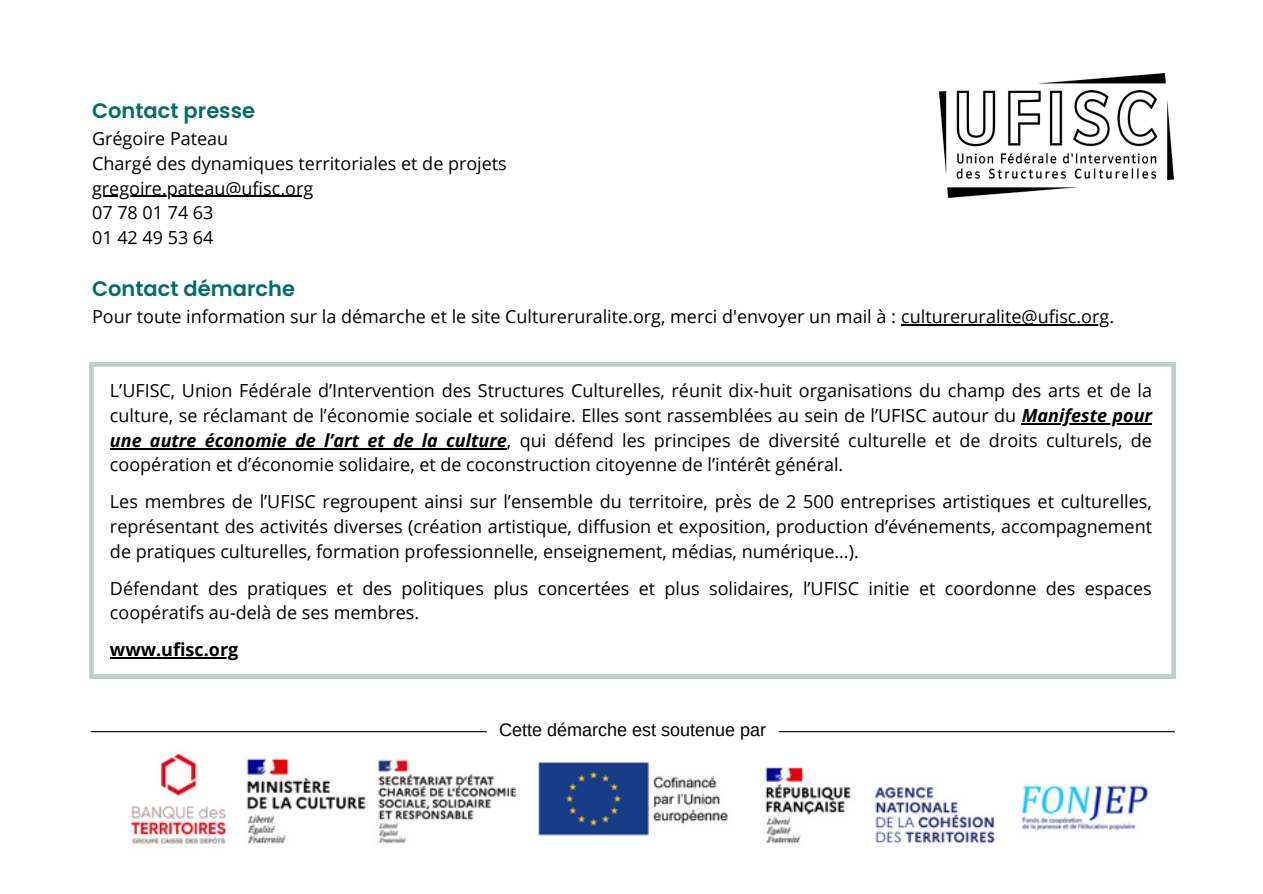
<style>
.page{position:relative;width:1263px;height:894px;background:#fff}
.page>*{position:absolute;margin:0;border:0;box-sizing:border-box;transform-origin:0 0}
.t1{font:600 21px "Poppins";color:#006d6a}
.t2{font:18px/24.8px "Open Sans";color:#000;text-align:justify}
.t3{font:18px "Arimo";color:#000}
.t4{font:700 18px "Open Sans";color:#000}
.s1{font-weight:700;font-style:italic}
</style>
<div class="page">
<img style="left:131px;top:753px;width:1018px;height:91px">
<hr style="left:91px;top:731px;width:1084px;height:1px;background:#000">
<img style="left:940px;top:74px;width:234px;height:123px">
<svg style="left:89px;top:362px;width:1087px;height:316px"></svg>
<hr style="left:1022px;top:423px;width:130px;height:2px;background:#000">
<hr style="left:110px;top:448px;width:397px;height:1px;background:#000">
<hr style="left:110px;top:657px;width:128px;height:2px;background:#000">
<hr style="left:92px;top:195px;width:221px;height:2px;background:#000">
<hr style="left:901px;top:324px;width:208px;height:1px;background:#000">
<svg style="left:487px;top:731px;width:292px;height:2px"></svg>
<p class="t1" style="left:92px;top:96px;width:164px">Contact presse</p>
<p class="t2" style="left:92px;top:126px;width:416px;text-align:left">Grégoire Pateau<br>Chargé des dynamiques territoriales et de projets gregoire.pateau@ufisc.org<br>07 78 01 74 63<br>01 42 49 53 64</p>
<p class="t1" style="left:92px;top:274px;width:204px">Contact démarche</p>
<p class="t2" style="left:92px;top:303px;width:1024px">Pour toute information sur la démarche et le site Cultureruralite.org, merci d'envoyer un mail à : cultureruralite@ufisc.org.</p>
<p class="t2" style="left:110px;top:377px;width:1044px">L’UFISC, Union Fédérale d’Intervention des Structures Culturelles, réunit dix-huit organisations du champ des arts et de la culture, se réclamant de l’économie sociale et solidaire. Elles sont rassemblées au sein de l’UFISC autour du <span class="s1">Manifeste pour une autre économie de l’art et de la culture</span>, qui défend les principes de diversité culturelle et de droits culturels, de coopération et d’économie solidaire, et de coconstruction citoyenne de l’intérêt général.</p>
<p class="t2" style="left:110px;top:488px;width:1044px">Les membres de l’UFISC regroupent ainsi sur l’ensemble du territoire, près de 2 500 entreprises artistiques et culturelles, représentant des activités diverses (création artistique, diffusion et exposition, production d’événements, accompagnement de pratiques culturelles, formation professionnelle, enseignement, médias, numérique…).</p>
<p class="t2" style="left:110px;top:575px;width:1043px">Défendant des pratiques et des politiques plus concertées et plus solidaires, l’UFISC initie et coordonne des espaces coopératifs au-delà de ses membres.</p>
<p class="t4" style="left:110px;top:636px;width:130px">www.ufisc.org</p>
<p class="t3" style="left:499px;top:719px;width:268px">Cette démarche est soutenue par</p>
</div>
